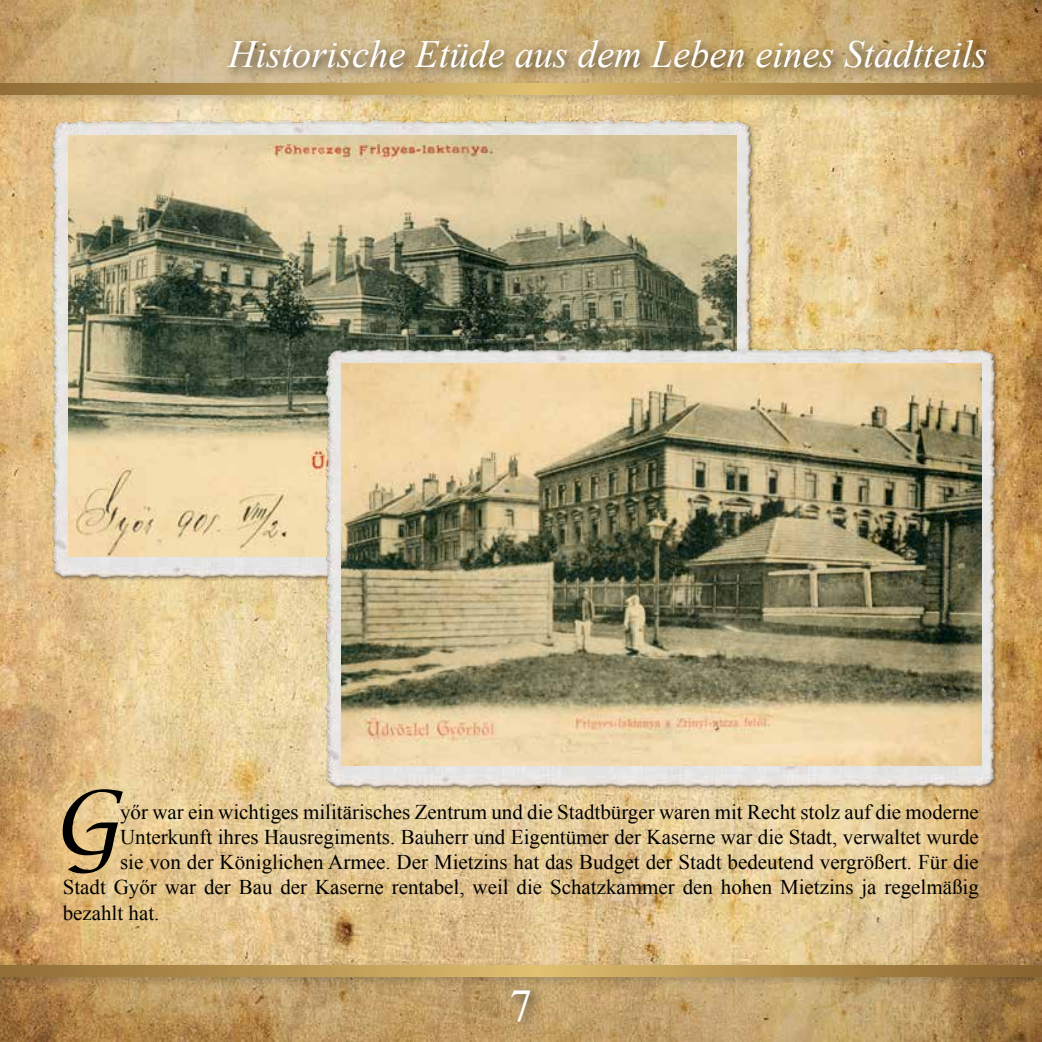
<style>
.page{position:relative;width:1042px;height:1042px;background:#fff}
.page>*{position:absolute;margin:0;border:0;box-sizing:border-box;transform-origin:0 0}
.t1{font:italic 89.08px "Lucida Calligraphy";color:#000}
.t2{font:45.5px "Times New Roman";color:#fff}
.t3{font:italic 38.5px "Times New Roman";color:#fff}
.t4{font:21px "Times New Roman";color:#000}
</style>
<div class="page">
<img style="left:0;top:108px;width:1042px;height:852px">
<svg style="left:0;top:0;width:1042px;height:78px;background:#c9aa74"></svg>
<svg style="left:0;top:990px;width:1042px;height:52px;background:#b9955e"></svg>
<div style="left:0;top:78px;width:1042px;height:30px;background:#000;opacity:.2"></div>
<svg style="left:0;top:83px;width:1042px;height:12px;background:#b3914f"></svg>
<div style="left:0;top:960px;width:1042px;height:30px;background:#000;opacity:.2"></div>
<svg style="left:0;top:965px;width:1042px;height:11px;background:#b3914f"></svg>
<div style="left:222px;top:34px;width:778px;height:48px;background:#000;opacity:.75"></div>
<div style="left:506px;top:983px;width:38px;height:52px;background:#000;opacity:.75"></div>
<img style="left:32px;top:104px;width:735px;height:481px">
<img style="left:68px;top:136px;width:668px;height:420px">
<img style="left:306px;top:333px;width:704px;height:460px">
<img style="left:341px;top:363px;width:640px;height:402px">
<h3 class="t3" style="left:228px;top:28px;width:761px">Historische Etüde aus dem Leben eines Stadtteils</h3>
<h1 class="t1" style="left:53px;top:770px;width:69px">G</h1>
<p class="t4" style="left:120px;top:797px;width:860px">yőr war ein wichtiges militärisches Zentrum und die Stadtbürger waren mit Recht stolz auf die moderne</p>
<p class="t4" style="left:120px;top:823px;width:860px">Unterkunft ihres Hausregiments. Bauherr und Eigentümer der Kaserne war die Stadt, verwaltet wurde</p>
<p class="t4" style="left:120px;top:848px;width:860px">sie von der Königlichen Armee. Der Mietzins hat das Budget der Stadt bedeutend vergrößert. Für die</p>
<p class="t4" style="left:63px;top:873px;width:918px">Stadt Győr war der Bau der Kaserne rentabel, weil die Schatzkammer den hohen Mietzins ja regelmäßig</p>
<p class="t4" style="left:63px;top:898px;width:98px">bezahlt hat.</p>
<h2 class="t2" style="left:509px;top:975px;width:24px">7</h2>
</div>
